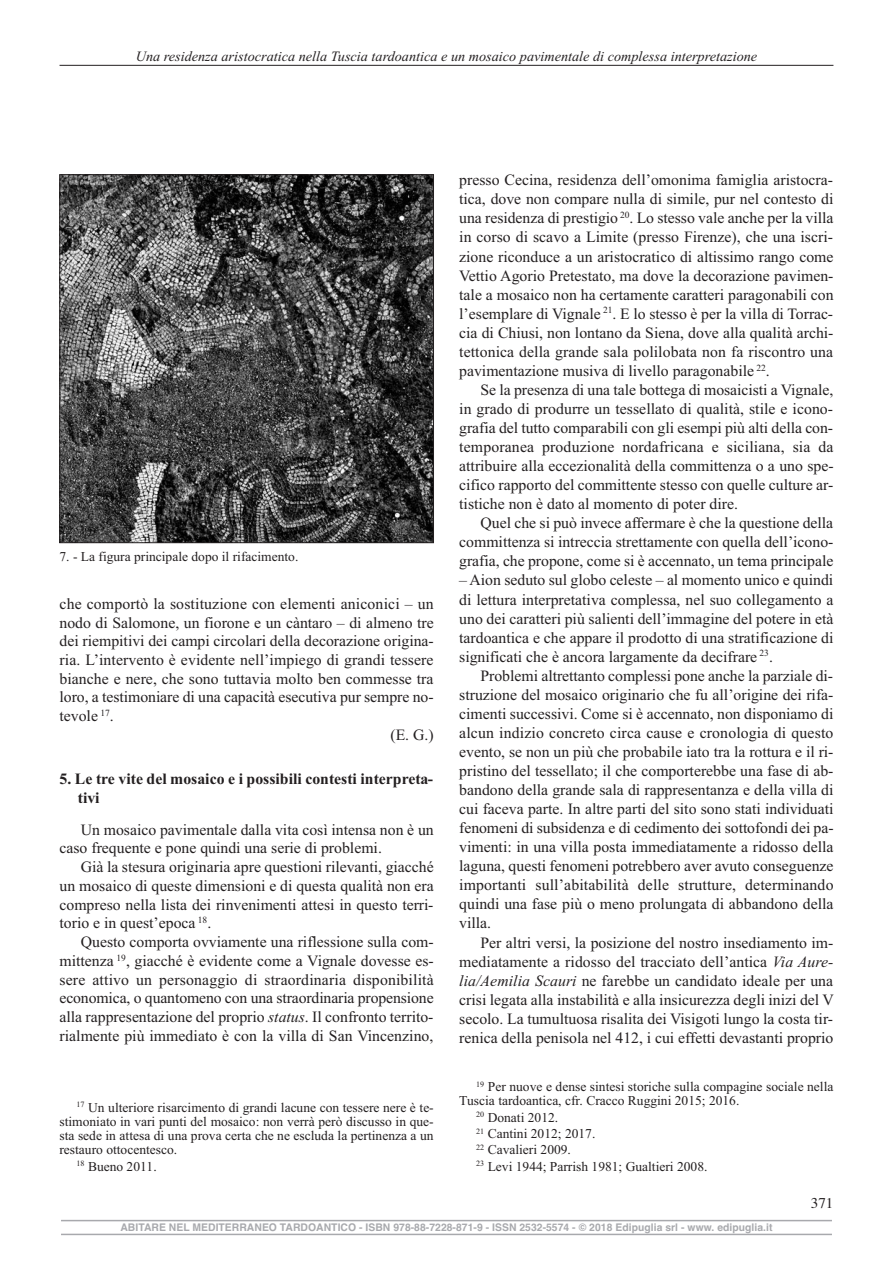
<style>
.page{position:relative;width:893px;height:1263px;background:#fff}
.page>*{position:absolute;margin:0;border:0;box-sizing:border-box;transform-origin:0 0}
.t1{font:15.75px "Times New Roman";color:#231f20}
.t2{font:700 15.75px/18.8px "Times New Roman";color:#231f20}
.t3{font:15px "Times";color:#231f20}
.t4{font:italic 14.25px "Times New Roman";color:#231f20}
.t5{font:13.5px/14.2px "Times New Roman";color:#231f20}
.t6{font:700 10.5px "Helvetica";letter-spacing:.005em;color:#a8a9ad}
.s1{font-style:italic}
</style>
<div class="page">
<div style="left:60px;top:1218px;width:773px;height:21px;background:linear-gradient(to right,#fff,#fff)"></div>
<hr style="left:61px;top:1220px;width:771px;height:1px;background:#a8a9ad">
<hr style="left:61px;top:1234px;width:771px;height:1px;background:#a8a9ad">
<hr style="left:60px;top:65px;width:773px;height:1px;background:#231f20">
<img style="left:62px;top:176px;width:370px;height:365px">
<div style="left:60px;top:174px;width:374px;height:369px;border:1px solid #231f20"></div>
<p class="t4" style="left:136px;top:48px;width:623px">Una residenza aristocratica nella Tuscia tardoantica e un mosaico pavimentale di complessa interpretazione</p>
<p class="t5" style="left:60px;top:549px;width:240px">7. - La figura principale dopo il rifacimento.</p>
<p class="t1" style="left:60px;top:594px;width:376px">che comportò la sostituzione con elementi aniconici – un</p>
<p class="t1" style="left:60px;top:613px;width:376px">nodo di Salomone, un fiorone e un càntaro – di almeno tre</p>
<p class="t1" style="left:60px;top:632px;width:376px">dei riempitivi dei campi circolari della decorazione origina-</p>
<p class="t1" style="left:60px;top:650px;width:376px">ria. L’intervento è evidente nell’impiego di grandi tessere</p>
<p class="t1" style="left:60px;top:669px;width:376px">bianche e nere, che sono tuttavia molto ben commesse tra</p>
<p class="t1" style="left:60px;top:688px;width:376px">loro, a testimoniare di una capacità esecutiva pur sempre no-</p>
<p class="t1" style="left:60px;top:707px;width:56px">tevole <sup>17</sup>.</p>
<p class="t1" style="left:390px;top:725px;width:45px">(E. G.)</p>
<p class="t2" style="left:78px;top:769px;width:357px;text-indent:-18px">5. Le tre vite del mosaico e i possibili contesti interpreta&shy;tivi</p>
<p class="t1" style="left:81px;top:820px;width:354px">Un mosaico pavimentale dalla vita così intensa non è un</p>
<p class="t1" style="left:60px;top:839px;width:324px">caso frequente e pone quindi una serie di problemi.</p>
<p class="t1" style="left:81px;top:857px;width:354px">Già la stesura originaria apre questioni rilevanti, giacché</p>
<p class="t1" style="left:60px;top:876px;width:376px">un mosaico di queste dimensioni e di questa qualità non era</p>
<p class="t1" style="left:60px;top:895px;width:375px">compreso nella lista dei rinvenimenti attesi in questo terri-</p>
<p class="t1" style="left:60px;top:914px;width:153px">torio e in quest’epoca <sup>18</sup>.</p>
<p class="t1" style="left:81px;top:932px;width:354px">Questo comporta ovviamente una riflessione sulla com-</p>
<p class="t1" style="left:60px;top:951px;width:376px">mittenza <sup>19</sup>, giacché è evidente come a Vignale dovesse es-</p>
<p class="t1" style="left:60px;top:970px;width:376px">sere attivo un personaggio di straordinaria disponibilità</p>
<p class="t1" style="left:59px;top:989px;width:376px">economica, o quantomeno con una straordinaria propensione</p>
<p class="t1" style="left:59px;top:1007px;width:375px">alla rappresentazione del proprio <span class="s1">status</span>. Il confronto territo-</p>
<p class="t1" style="left:59px;top:1026px;width:376px">rialmente più immediato è con la villa di San Vincenzino,</p>
<p class="t5" style="left:59px;top:1100px;width:376px;text-align:justify;text-indent:17px"><sup>17</sup> Un ulteriore risarcimento di grandi lacune con tessere nere è te&shy;stimoniato in vari punti del mosaico: non verrà però discusso in que&shy;sta sede in attesa di una prova certa che ne escluda la pertinenza a un restauro ottocentesco.</p>
<p class="t5" style="left:77px;top:1159px;width:82px"><sup>18</sup> Bueno 2011.</p>
<p class="t1" style="left:459px;top:171px;width:375px">presso Cecina, residenza dell’omonima famiglia aristocra-</p>
<p class="t1" style="left:459px;top:190px;width:376px">tica, dove non compare nulla di simile, pur nel contesto di</p>
<p class="t1" style="left:459px;top:209px;width:376px">una residenza di prestigio <sup>20</sup>. Lo stesso vale anche per la villa</p>
<p class="t1" style="left:459px;top:228px;width:375px">in corso di scavo a Limite (presso Firenze), che una iscri-</p>
<p class="t1" style="left:459px;top:247px;width:376px">zione riconduce a un aristocratico di altissimo rango come</p>
<p class="t1" style="left:459px;top:266px;width:376px">Vettio Agorio Pretestato, ma dove la decorazione pavimen-</p>
<p class="t1" style="left:459px;top:285px;width:376px">tale a mosaico non ha certamente caratteri paragonabili con</p>
<p class="t1" style="left:459px;top:304px;width:375px">l’esemplare di Vignale <sup>21</sup>. E lo stesso è per la villa di Torrac-</p>
<p class="t1" style="left:459px;top:323px;width:375px">cia di Chiusi, non lontano da Siena, dove alla qualità archi-</p>
<p class="t1" style="left:459px;top:342px;width:375px">tettonica della grande sala polilobata non fa riscontro una</p>
<p class="t1" style="left:459px;top:361px;width:312px">pavimentazione musiva di livello paragonabile <sup>22</sup>.</p>
<p class="t1" style="left:480px;top:380px;width:354px">Se la presenza di una tale bottega di mosaicisti a Vignale,</p>
<p class="t1" style="left:459px;top:399px;width:375px">in grado di produrre un tessellato di qualità, stile e icono-</p>
<p class="t1" style="left:459px;top:418px;width:375px">grafia del tutto comparabili con gli esempi più alti della con-</p>
<p class="t1" style="left:459px;top:437px;width:376px">temporanea produzione nordafricana e siciliana, sia da</p>
<p class="t1" style="left:459px;top:456px;width:376px">attribuire alla eccezionalità della committenza o a uno spe-</p>
<p class="t1" style="left:459px;top:475px;width:375px">cifico rapporto del committente stesso con quelle culture ar-</p>
<p class="t1" style="left:459px;top:495px;width:280px">tistiche non è dato al momento di poter dire.</p>
<p class="t1" style="left:480px;top:514px;width:354px">Quel che si può invece affermare è che la questione della</p>
<p class="t1" style="left:459px;top:533px;width:376px">committenza si intreccia strettamente con quella dell’icono-</p>
<p class="t1" style="left:459px;top:552px;width:376px">grafia, che propone, come si è accennato, un tema principale</p>
<p class="t1" style="left:459px;top:571px;width:375px">– Aion seduto sul globo celeste – al momento unico e quindi</p>
<p class="t1" style="left:459px;top:590px;width:376px">di lettura interpretativa complessa, nel suo collegamento a</p>
<p class="t1" style="left:459px;top:609px;width:376px">uno dei caratteri più salienti dell’immagine del potere in età</p>
<p class="t1" style="left:459px;top:628px;width:376px">tardoantica e che appare il prodotto di una stratificazione di</p>
<p class="t1" style="left:459px;top:647px;width:315px">significati che è ancora largamente da decifrare <sup>23</sup>.</p>
<p class="t1" style="left:480px;top:666px;width:354px">Problemi altrettanto complessi pone anche la parziale di-</p>
<p class="t1" style="left:459px;top:685px;width:376px">struzione del mosaico originario che fu all’origine dei rifa-</p>
<p class="t1" style="left:459px;top:704px;width:376px">cimenti successivi. Come si è accennato, non disponiamo di</p>
<p class="t1" style="left:459px;top:723px;width:376px">alcun indizio concreto circa cause e cronologia di questo</p>
<p class="t1" style="left:459px;top:742px;width:376px">evento, se non un più che probabile iato tra la rottura e il ri-</p>
<p class="t1" style="left:459px;top:761px;width:376px">pristino del tessellato; il che comporterebbe una fase di ab-</p>
<p class="t1" style="left:459px;top:780px;width:376px">bandono della grande sala di rappresentanza e della villa di</p>
<p class="t1" style="left:459px;top:799px;width:376px">cui faceva parte. In altre parti del sito sono stati individuati</p>
<p class="t1" style="left:459px;top:818px;width:376px">fenomeni di subsidenza e di cedimento dei sottofondi dei pa-</p>
<p class="t1" style="left:459px;top:837px;width:376px">vimenti: in una villa posta immediatamente a ridosso della</p>
<p class="t1" style="left:459px;top:857px;width:376px">laguna, questi fenomeni potrebbero aver avuto conseguenze</p>
<p class="t1" style="left:459px;top:876px;width:376px">importanti sull’abitabilità delle strutture, determinando</p>
<p class="t1" style="left:459px;top:895px;width:376px">quindi una fase più o meno prolungata di abbandono della</p>
<p class="t1" style="left:459px;top:914px;width:33px">villa.</p>
<p class="t1" style="left:480px;top:933px;width:354px">Per altri versi, la posizione del nostro insediamento im-</p>
<p class="t1" style="left:459px;top:952px;width:376px">mediatamente a ridosso del tracciato dell’antica <span class="s1">Via Aure-</span></p>
<p class="t1" style="left:459px;top:971px;width:375px"><span class="s1">lia/Aemilia Scauri</span> ne farebbe un candidato ideale per una</p>
<p class="t1" style="left:459px;top:990px;width:376px">crisi legata alla instabilità e alla insicurezza degli inizi del V</p>
<p class="t1" style="left:459px;top:1009px;width:375px">secolo. La tumultuosa risalita dei Visigoti lungo la costa tir-</p>
<p class="t1" style="left:459px;top:1028px;width:376px">renica della penisola nel 412, i cui effetti devastanti proprio</p>
<p class="t5" style="left:459px;top:1079px;width:376px;text-indent:17px"><sup>19</sup> Per nuove e dense sintesi storiche sulla compagine sociale nella<br>Tuscia tardoantica, cfr. Cracco Ruggini 2015; 2016.</p>
<p class="t5" style="left:476px;top:1109px;width:233px;line-height:16.4px"><sup>20</sup> Donati 2012.<br><sup>21</sup> Cantini 2012; 2017.<br><sup>22</sup> Cavalieri 2009.<br><sup>23</sup> Levi 1944; Parrish 1981; Gualtieri 2008.</p>
<p class="t3" style="left:811px;top:1194px;width:24px">371</p>
<p class="t6" style="left:120px;top:1221px;width:653px">ABITARE NEL MEDITERRANEO TARDOANTICO - ISBN 978-88-7228-871-9 - ISSN 2532-5574 - © 2018 Edipuglia srl - www. edipuglia.it</p>
</div>
